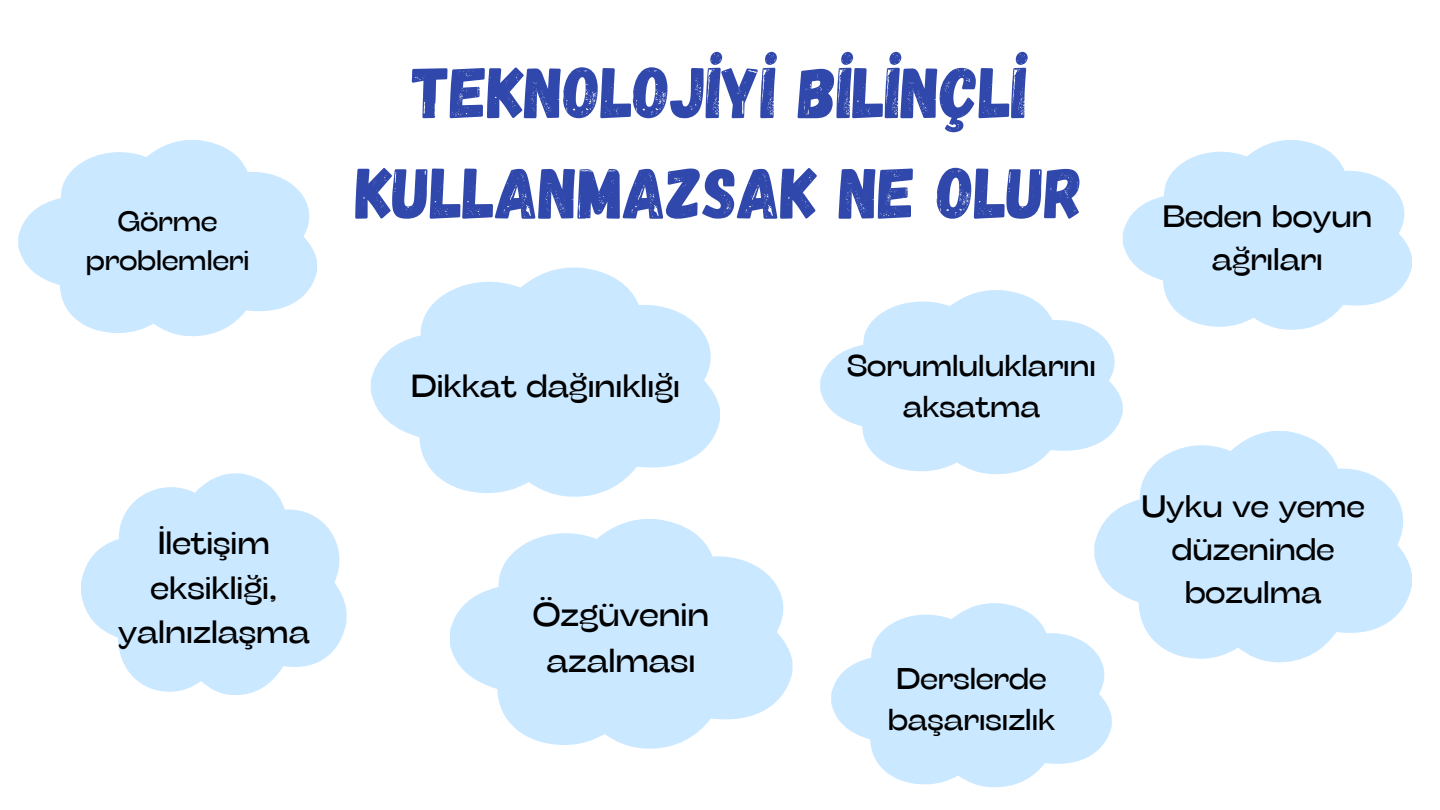
<style>
.page{position:relative;width:1440px;height:810px;background:#fff}
.page>*{position:absolute;margin:0;border:0;box-sizing:border-box;transform-origin:0 0}
.t1{font:72px/100.5px "Gagalin";color:#3048ab;text-align:center}
.t2{font:33px/45.8px "Stinger Wide";color:#000;text-align:center}
.t3{font:32px/44.2px "Stinger Wide";color:#000;text-align:center}
.t4{font:31px/42.8px "Stinger Wide";color:#000;text-align:center}
.t5{font:30px/41.2px "Stinger Wide";color:#000}
.t6{font:28px/39px "Stinger Wide";color:#000;text-align:center}
</style>
<div class="page">
<svg style="left:18px;top:140px;width:299px;height:196px;fill:#cae8ff"></svg>
<svg style="left:831px;top:603px;width:281px;height:184px;fill:#cae8ff"></svg>
<svg style="left:450px;top:519px;width:342px;height:230px;fill:#cae8ff"></svg>
<svg style="left:81px;top:473px;width:266px;height:222px;fill:#cae8ff"></svg>
<svg style="left:371px;top:268px;width:349px;height:229px;fill:#cae8ff"></svg>
<svg style="left:820px;top:290px;width:303px;height:184px;fill:#cae8ff"></svg>
<svg style="left:1123px;top:140px;width:289px;height:190px;fill:#cae8ff"></svg>
<svg style="left:1094px;top:431px;width:318px;height:231px;fill:#cae8ff"></svg>
<p class="t6" style="left:86px;top:200px;width:162px">Görme problemleri</p>
<p class="t3" style="left:118px;top:520px;width:193px">İletişim eksikliği, yalnızlaşma</p>
<p class="t1" style="left:356px;top:39px;width:730px">TEKNOLOJİYİ BİLİNÇLİ<br>KULLANMAZSAK NE OLUR</p>
<p class="t3" style="left:411px;top:362px;width:271px">Dikkat dağınıklığı</p>
<p class="t2" style="left:533px;top:590px;width:178px">Özgüvenin azalması</p>
<p class="t5" style="left:847px;top:343px;width:250px;text-align:center">Sorumluluklarını aksatma</p>
<p class="t5" style="left:888px;top:656px;width:169px">Derslerde başarısızlık</p>
<p class="t4" style="left:1163px;top:193px;width:211px">Beden boyun ağrıları</p>
<p class="t4" style="left:1142px;top:484px;width:224px">Uyku ve yeme düzeninde bozulma</p>
</div>
